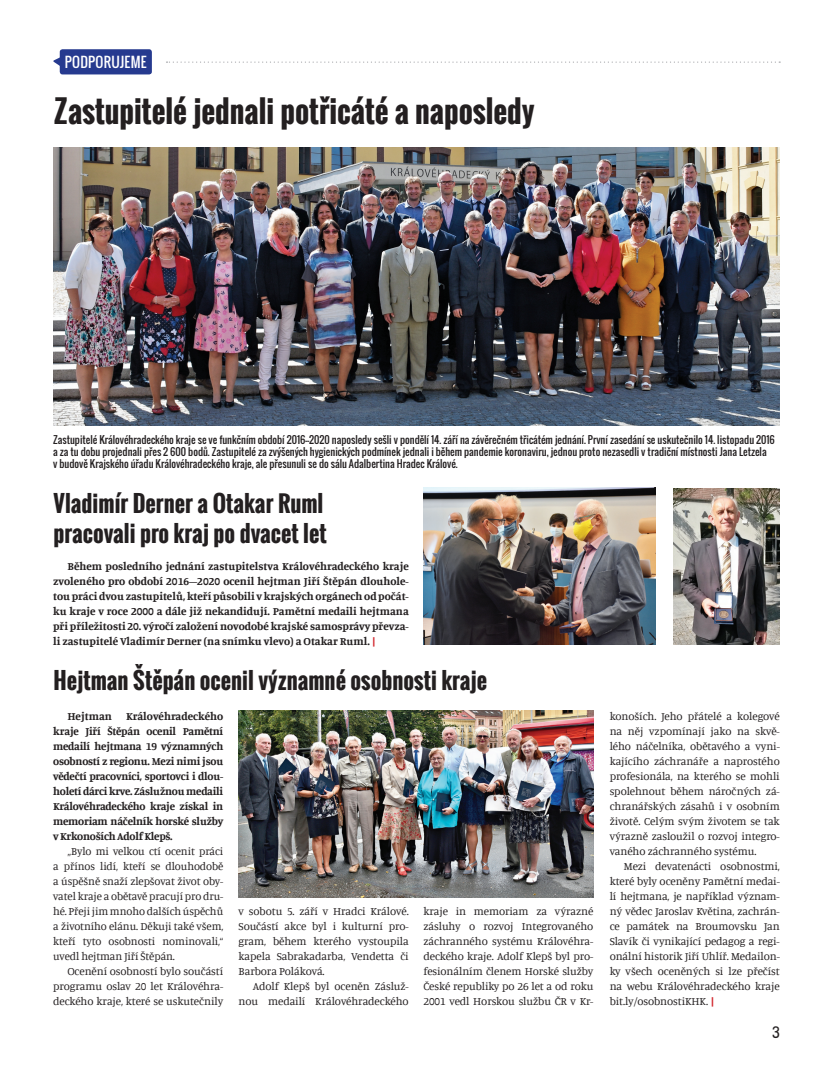
<style>
.page{position:relative;width:833px;height:1081px;background:#fff}
.page>*{position:absolute;margin:0;border:0;box-sizing:border-box;transform-origin:0 0}
.t1{font:700 30px "Oswald";color:#231f20}
.t2{font:700 22.5px/30px "Oswald";color:#231f20}
.t3{font:15px "Kelson Sans";color:#231f20}
.t4{font:13.75px "Oswald";letter-spacing:.02em;color:#fff}
.t5{font:11.25px/15px "Manuale";letter-spacing:-.01em;color:#231f20;text-align:justify}
.t6{font:700 11.25px/15px "Manuale";color:#231f20;text-align:justify}
.t7{font:10px/12px "Oswald";color:#231f20}
.s1{color:#d1232a}
.s2{font-weight:700;color:#d1232a}
</style>
<div class="page">
<svg style="left:166px;top:62px;width:614px;height:1px"></svg>
<svg style="left:53px;top:56px;width:7px;height:13px"></svg>
<div style="left:60px;top:49px;width:92px;height:25px;background:#263a8f;border-radius:3px"></div>
<img style="left:239px;top:711px;width:354px;height:186px">
<img style="left:53px;top:148px;width:727px;height:277px">
<img style="left:423px;top:487px;width:233px;height:158px">
<img style="left:673px;top:488px;width:107px;height:156px">
<p class="t4" style="left:65px;top:52px;width:83px">podporujeme</p>
<h1 class="t1" style="left:53px;top:89px;width:483px">Zastupitelé jednali potřicáté a naposledy</h1>
<p class="t7" style="left:53px;top:433px;width:723px">Zastupitelé Královéhradeckého kraje se ve funkčním období 2016–-2020 naposledy sešli v pondělí 14. září na závěrečném třicátém jednání. První zasedání se uskutečnilo 14. listopadu 2016 a za tu dobu projednali přes 2 600 bodů. Zastupitelé za zvýšených hygienických podmínek jednali i během pandemie koronaviru, jednou proto nezasedli v tradiční místnosti Jana Letzela<br>v budově Krajského úřadu Královéhradeckého kraje, ale přesunuli se do sálu Adalbertina Hradec Králové.</p>
<h2 class="t2" style="left:54px;top:489px;width:275px">Vladimír Derner a Otakar Ruml pracovali pro kraj po dvacet let</h2>
<p class="t6" style="left:53px;top:558px;width:357px;text-indent:14px">Během posledního jednání zastupitelstva Královéhradeckého kraje zvoleného pro období 2016–2020 ocenil hejtman Jiří Štěpán dlouhole&shy;tou práci dvou zastupitelů, kteří působili v krajských orgánech od počát&shy;ku kraje v roce 2000 a dále již nekandidují. Pamětní medaili hejtmana při příležitosti 20. výročí založení novodobé krajské samosprávy převza&shy;li zastupitelé Vladimír Derner (na snímku vlevo) a Otakar Ruml. <span class="s1">|</span></p>
<h2 class="t2" style="left:54px;top:665px;width:435px">Hejtman Štěpán ocenil významné osobnosti kraje</h2>
<p class="t6" style="left:67px;top:708px;width:46px">Hejtman</p>
<p class="t6" style="left:53px;top:708px;width:172px;text-indent:73px">Královéhradeckého kraje Jiří Štěpán ocenil Pamětní medailí hejtmana 19 významných osobností z regionu. Mezi nimi jsou vědečtí pracovníci, sportovci i dlou&shy;holetí dárci krve. Záslužnou medaili Královéhradeckého kraje získal in memoriam náčelník horské služby v Krkonoších Adolf Klepš.</p>
<p class="t5" style="left:53px;top:843px;width:172px;text-indent:14px">„Bylo mi velkou ctí ocenit práci a přínos lidí, kteří se dlouhodobě a úspěšně snaží zlepšovat život oby&shy;vatel kraje a obětavě pracují pro dru&shy;hé. Přeji jim mnoho dalších úspěchů a životního elánu. Děkuji také všem, kteří tyto osobnosti nominovali,“ uvedl hejtman Jiří Štěpán.</p>
<p class="t5" style="left:53px;top:963px;width:172px;text-indent:14px">Ocenění osobností bylo součástí programu oslav 20 let Královéhra&shy;deckého kraje, které se uskutečnily</p>
<p class="t5" style="left:423px;top:903px;width:171px">kraje in memoriam za výrazné zásluhy o rozvoj Integrovaného záchranného systému Královéhra&shy;deckého kraje. Adolf Klepš byl pro&shy;fesionálním členem Horské služby České republiky po 26 let a od roku 2001 vedl Horskou službu ČR v Kr-</p>
<p class="t5" style="left:239px;top:903px;width:172px">v sobotu 5. září v Hradci Králové.<br>Součástí akce byl i kulturní pro&shy;gram, během kterého vystoupila kapela Sabrakadarba, Vendetta či Barbora Poláková.</p>
<p class="t5" style="left:239px;top:978px;width:172px;text-align:right">Adolf Klepš byl oceněn Zásluž&shy;nou medailí Královéhradeckého</p>
<p class="t5" style="left:609px;top:708px;width:172px">konoších. Jeho přátelé a kolegové na něj vzpomínají jako na skvě&shy;lého náčelníka, obětavého a vyni&shy;kajícího záchranáře a naprostého profesionála, na kterého se mohli spolehnout během náročných zá&shy;chranářských zásahů i v osobním životě. Celým svým životem se tak výrazně zasloužil o rozvoj integro&shy;vaného záchranného systému.</p>
<p class="t5" style="left:609px;top:858px;width:172px;text-indent:14px">Mezi devatenácti osobnostmi, které byly oceněny Pamětní medai&shy;lí hejtmana, je například význam&shy;ný vědec Jaroslav Květina, zachrán&shy;ce památek na Broumovsku Jan Slavík či vynikající pedagog a regi&shy;onální historik Jiří Uhlíř. Medailon&shy;ky všech oceněných si lze přečíst na webu Královéhradeckého kraje bit.ly/osobnostiKHK. <span class="s2">|</span></p>
<h3 class="t3" style="left:772px;top:1023px;width:9px">3</h3>
</div>
